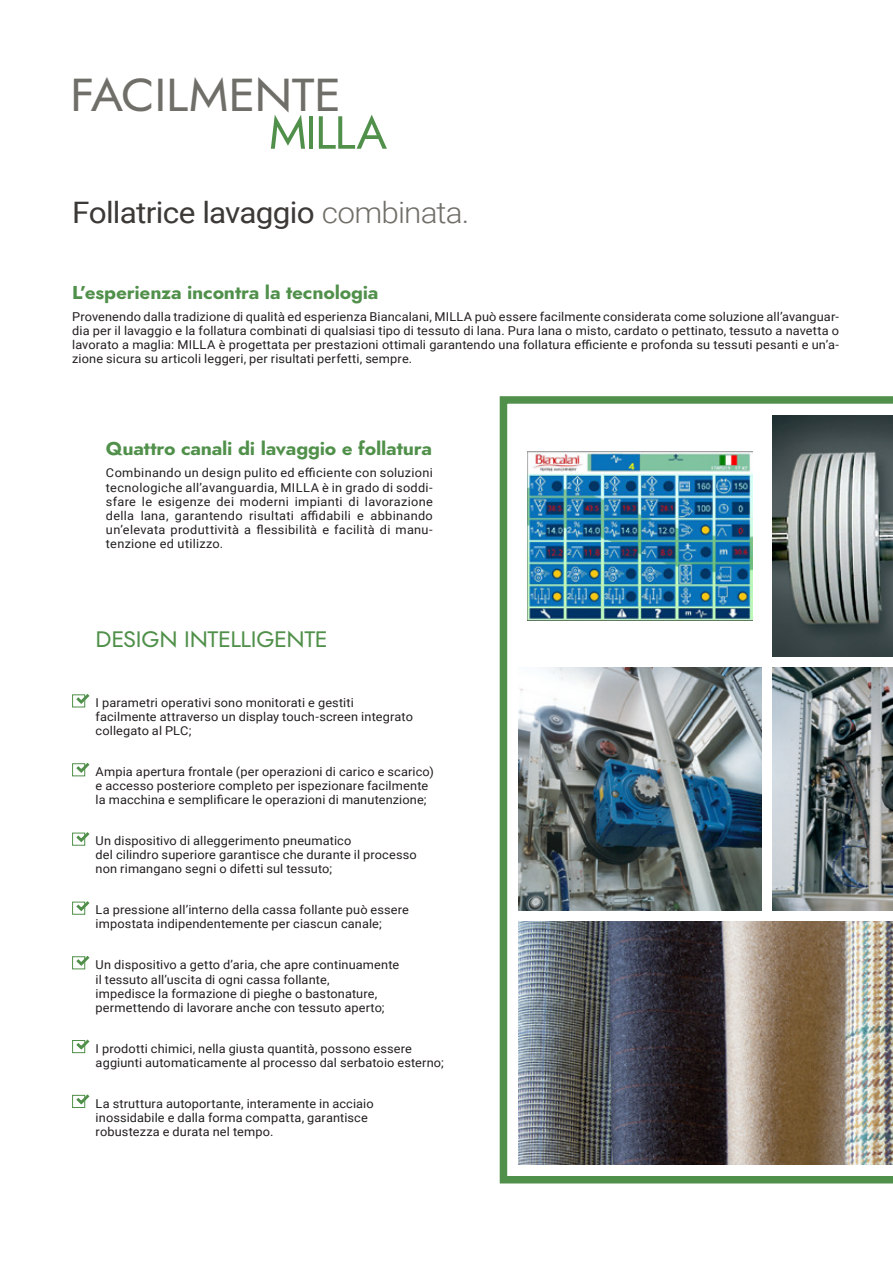
<style>
.page{position:relative;width:893px;height:1263px;background:#fff}
.page>*{position:absolute;margin:0;border:0;box-sizing:border-box;transform-origin:0 0}
.BodyInterno{font:46.2px "Jost";letter-spacing:-.01em;color:#706e68;scale:1.06 1}
.BodyInterno-2{font:29.55px "Roboto";letter-spacing:-.025em;color:#3c3937;scale:1.06 1}
.t1{font:22.35px "Jost";letter-spacing:-.015em;color:#50904a;scale:1.05 1}
.t2{font:700 18.6px "Jost";letter-spacing:-.01em;color:#50904a;scale:1.05 1}
.BodyInterno-3{font:12.3px/14.1px "Roboto";letter-spacing:.01em;color:#231f20;scale:1.04 1}
.s1{font-weight:300;color:#706e68}
</style>
<div class="page">
<svg style="left:499px;top:396px;width:394px;height:788px"></svg>
<img style="left:518px;top:668px;width:243px;height:242px">
<img style="left:773px;top:415px;width:120px;height:241px">
<img style="left:518px;top:922px;width:375px;height:242px">
<svg style="left:271px;top:115px;width:34px;height:34px"></svg>
<hr style="left:309px;top:116px;width:4px;height:33px;background:#50904a">
<svg style="left:319px;top:115px;width:68px;height:34px"></svg>
<svg style="left:72px;top:762px;width:18px;height:14px"></svg>
<svg style="left:72px;top:832px;width:18px;height:14px"></svg>
<svg style="left:72px;top:901px;width:18px;height:14px"></svg>
<svg style="left:72px;top:955px;width:18px;height:14px"></svg>
<svg style="left:72px;top:1039px;width:18px;height:14px"></svg>
<svg style="left:72px;top:1094px;width:18px;height:14px"></svg>
<svg style="left:72px;top:694px;width:18px;height:14px"></svg>
<img style="left:773px;top:668px;width:120px;height:242px">
<img style="left:527px;top:451px;width:225px;height:169px">
<p class="BodyInterno" style="left:70px;top:63px;width:257px">FACILMENTE</p>
<p class="BodyInterno-2" style="left:72px;top:192px;width:376px">Follatrice lavaggio <span class="s1">combinata.</span></p>
<p class="t2" style="left:72px;top:279px;width:293px">L’esperienza incontra la tecnologia</p>
<p class="BodyInterno-3" style="left:72px;top:309px;width:739px;text-align:justify">Provenendo dalla tradizione di qualità ed esperienza Biancalani, MILLA può essere facilmente considerata come soluzione all’avanguar&shy;dia per il lavaggio e la follatura combinati di qualsiasi tipo di tessuto di lana. Pura lana o misto, cardato o pettinato, tessuto a navetta o lavorato a maglia: MILLA è progettata per prestazioni ottimali garantendo una follatura efficiente e profonda su tessuti pesanti e un’a&shy;zione sicura su articoli leggeri, per risultati perfetti, sempre.</p>
<p class="t2" style="left:106px;top:435px;width:312px">Quattro canali di lavaggio e follatura</p>
<p class="BodyInterno-3" style="left:106px;top:466px;width:316px;text-align:justify">Combinando un design pulito ed efficiente con soluzioni tecnologiche all’avanguardia, MILLA è in grado di soddi&shy;sfare le esigenze dei moderni impianti di lavorazione della lana, garantendo risultati affidabili e abbinando un’elevata produttività a flessibilità e facilità di manu&shy;tenzione ed utilizzo.</p>
<p class="t1" style="left:96px;top:624px;width:223px">DESIGN INTELLIGENTE</p>
<p class="BodyInterno-3" style="left:96px;top:695px;width:307px">I parametri operativi sono monitorati e gestiti facilmente attraverso un display touch-screen integrato collegato al PLC;</p>
<p class="BodyInterno-3" style="left:96px;top:764px;width:327px">Ampia apertura frontale (per operazioni di carico e scarico) e accesso posteriore completo per ispezionare facilmente la macchina e semplificare le operazioni di manutenzione;</p>
<p class="BodyInterno-3" style="left:96px;top:833px;width:310px">Un dispositivo di alleggerimento pneumatico<br>del cilindro superiore garantisce che durante il processo non rimangano segni o difetti sul tessuto;</p>
<p class="BodyInterno-3" style="left:96px;top:902px;width:303px">La pressione all’interno della cassa follante può essere impostata indipendentemente per ciascun canale;</p>
<p class="BodyInterno-3" style="left:96px;top:957px;width:293px">Un dispositivo a getto d’aria, che apre continuamente il tessuto all’uscita di ogni cassa follante,<br>impedisce la formazione di pieghe o bastonature, permettendo di lavorare anche con tessuto aperto;</p>
<p class="BodyInterno-3" style="left:96px;top:1041px;width:336px">I prodotti chimici, nella giusta quantità, possono essere aggiunti automaticamente al processo dal serbatoio esterno;</p>
<p class="BodyInterno-3" style="left:96px;top:1096px;width:269px">La struttura autoportante, interamente in acciaio inossidabile e dalla forma compatta, garantisce robustezza e durata nel tempo.</p>
</div>
